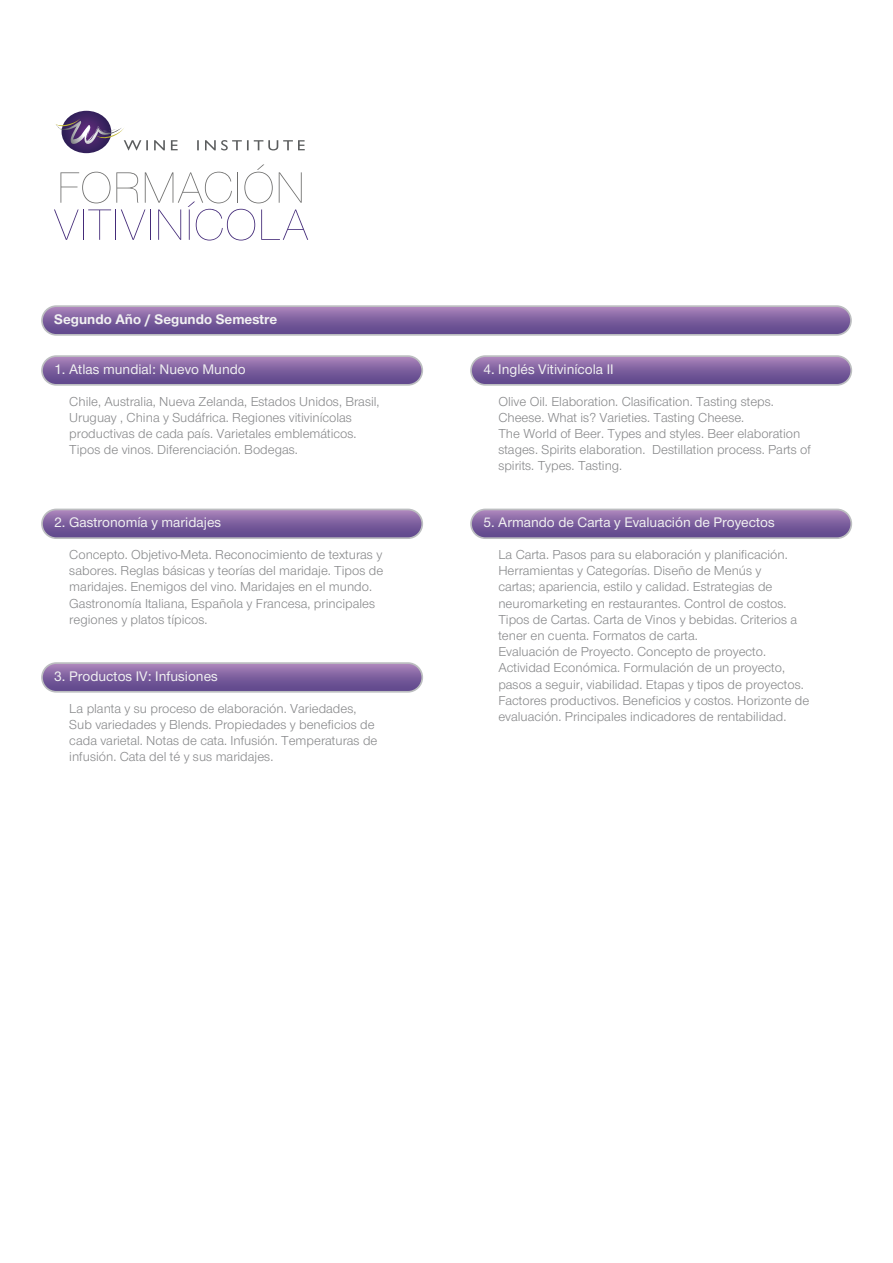
<style>
.page{position:relative;width:893px;height:1263px;background:#fff}
.page>*{position:absolute;margin:0;border:0;box-sizing:border-box;transform-origin:0 0}
.t1{font:500 14.4px "Nimbus Sans Novus T";color:#f1f1f2}
.t2{font:700 14.4px "Nimbus Sans Novus T";color:#f1f1f2}
.t3{font:13.5px/16.2px "Nimbus Sans Novus T";color:#87888a}
</style>
<div class="page">
<svg style="left:42px;top:356px;width:380px;height:29px;background:#7f619f"></svg>
<div style="left:41px;top:355px;width:382px;height:31px;border:2px solid #bcbec0;border-radius:14px"></div>
<svg style="left:42px;top:509px;width:380px;height:29px;background:#7e609f"></svg>
<div style="left:41px;top:509px;width:382px;height:30px;border:2px solid #bcbec0;border-radius:14px"></div>
<svg style="left:42px;top:663px;width:380px;height:29px;background:#7f619f"></svg>
<div style="left:41px;top:662px;width:382px;height:31px;border:2px solid #bcbec0;border-radius:14px"></div>
<svg style="left:471px;top:356px;width:380px;height:29px;background:#7f619f"></svg>
<div style="left:470px;top:355px;width:382px;height:31px;border:2px solid #bcbec0;border-radius:14px"></div>
<svg style="left:471px;top:509px;width:380px;height:29px;background:#7e619f"></svg>
<div style="left:470px;top:509px;width:382px;height:30px;border:2px solid #bcbec0;border-radius:14px"></div>
<svg style="left:42px;top:306px;width:809px;height:29px;background:#7f619f"></svg>
<div style="left:41px;top:305px;width:811px;height:31px;border:2px solid #bcbec0;border-radius:14px"></div>
<img style="left:67px;top:111px;width:39px;height:42px">
<img style="left:64px;top:142px;width:45px;height:3px">
<img style="left:55px;top:119px;width:69px;height:23px">
<svg style="left:124px;top:140px;width:181px;height:10px"></svg>
<svg style="left:54px;top:164px;width:254px;height:76px"></svg>
<p class="t2" style="left:54px;top:310px;width:224px">Segundo Año / Segundo Semestre</p>
<p class="t1" style="left:54px;top:360px;width:193px">1. Atlas mundial: Nuevo Mundo</p>
<p class="t3" style="left:69px;top:393px;width:312px">Chile, Australia, Nueva Zelanda, Estados Unidos, Brasil, Uruguay , China y Sudáfrica. Regiones vitivinícolas productivas de cada país. Varietales emblemáticos.<br>Tipos de vinos. Diferenciación. Bodegas.</p>
<p class="t1" style="left:54px;top:514px;width:168px">2. Gastronomía y maridajes</p>
<p class="t3" style="left:69px;top:546px;width:315px">Concepto. Objetivo-Meta. Reconocimiento de texturas y sabores. Reglas básicas y teorías del maridaje. Tipos de maridajes. Enemigos del vino. Maridajes en el mundo.<br>Gastronomía Italiana, Española y Francesa, principales regiones y platos típicos.</p>
<p class="t1" style="left:54px;top:667px;width:165px">3. Productos IV: Infusiones</p>
<p class="t3" style="left:69px;top:700px;width:310px">La planta y su proceso de elaboración. Variedades, Sub variedades y Blends. Propiedades y beneficios de cada varietal. Notas de cata. Infusión. Temperaturas de infusión. Cata del té y sus maridajes.</p>
<p class="t1" style="left:483px;top:360px;width:132px">4. Inglés Vitivinícola II</p>
<p class="t3" style="left:498px;top:393px;width:314px">Olive Oil. Elaboration. Clasification. Tasting steps.<br>Cheese. What is? Varieties. Tasting Cheese.<br>The World of Beer. Types and styles. Beer elaboration stages. Spirits elaboration. Destillation process. Parts of spirits. Types. Tasting.</p>
<p class="t1" style="left:483px;top:514px;width:293px">5. Armando de Carta y Evaluación de Proyectos</p>
<p class="t3" style="left:498px;top:546px;width:313px">La Carta. Pasos para su elaboración y planificación.<br>Herramientas y Categorías. Diseño de Menús y<br>cartas; apariencia, estilo y calidad. Estrategias de neuromarketing en restaurantes. Control de costos.<br>Tipos de Cartas. Carta de Vinos y bebidas. Criterios a tener en cuenta. Formatos de carta.<br>Evaluación de Proyecto. Concepto de proyecto.<br>Actividad Económica. Formulación de un proyecto, pasos a seguir, viabilidad. Etapas y tipos de proyectos.<br>Factores productivos. Beneficios y costos. Horizonte de evaluación. Principales indicadores de rentabilidad.</p>
</div>
